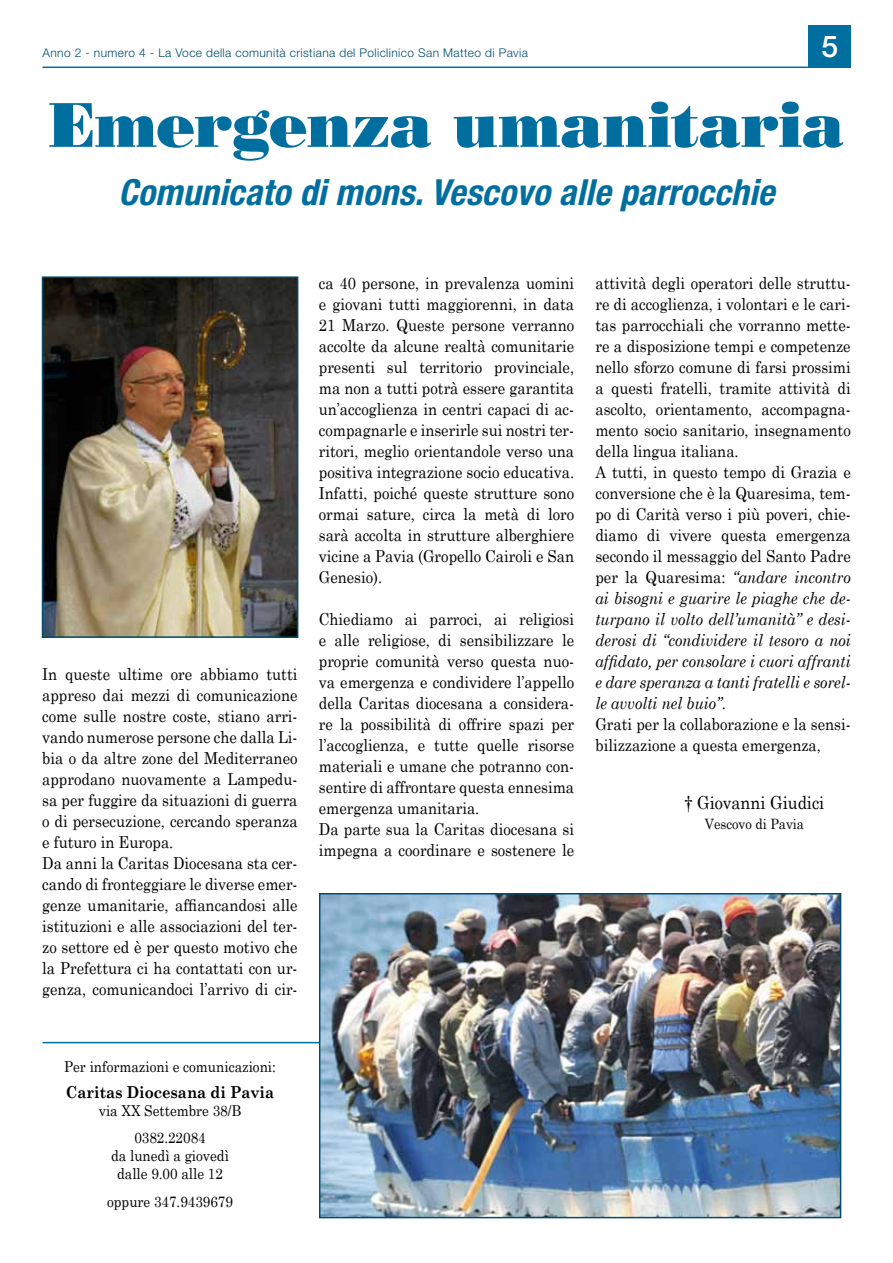
<style>
.page{position:relative;width:893px;height:1263px;background:#fff}
.page>*{position:absolute;margin:0;border:0;box-sizing:border-box;transform-origin:0 0}
.t1{font:63px "Bodoni Poster";letter-spacing:-.01em;color:#006f9f}
.t2{font:italic 700 condensed 36px "Helvetica Neue";letter-spacing:.005em;color:#006f9f}
.t3{font:500 30px "Helvetica Neue";color:#fff}
.t4{font:18px "Century Schoolbook";color:#000;scale:.9 1}
.t5{font:16.5px/21px "Century Schoolbook";color:#000;scale:.9 1}
.t6{font:700 16.5px "Century Schoolbook";color:#000;scale:.9 1}
.t7{font:15px/26.5px "Century Schoolbook";color:#000;text-align:center;scale:.9 1}
.t8{font:14.25px "Century Schoolbook";color:#000;scale:.9 1}
.t9{font:300 12px "Helvetica Neue";letter-spacing:.03em;color:#004d70}
.s1{font-style:italic}
</style>
<div class="page">
<div style="left:808px;top:26px;width:42px;height:42px;background:#006f9f"></div>
<hr style="left:42px;top:67px;width:766px;height:1px;background:#006f9f">
<img style="left:45px;top:279px;width:250px;height:356px">
<div style="left:42px;top:276px;width:256px;height:362px;border:2px solid #004d70"></div>
<hr style="left:43px;top:1042px;width:552px;height:1px;background:#006f9f">
<img style="left:322px;top:896px;width:516px;height:319px">
<div style="left:319px;top:893px;width:522px;height:325px;border:2px solid #004d70"></div>
<p class="t9" style="left:42px;top:45px;width:487px">Anno 2 - numero 4 - La Voce della comunità cristiana del Policlinico San Matteo di Pavia</p>
<h3 class="t3" style="left:822px;top:28px;width:18px">5</h3>
<h1 class="t1" style="left:49px;top:87px;width:796px">Emergenza umanitaria</h1>
<h2 class="t2" style="left:118px;top:171px;width:658px">Comunicato di mons. Vescovo alle parrocchie</h2>
<p class="t5" style="left:42px;top:663px;width:285px">In queste ultime ore abbiamo tutti appreso dai mezzi di comunicazione come sulle nostre coste, stiano arri&shy;vando numerose persone che dalla Li&shy;bia o da altre zone del Mediterraneo approdano nuovamente a Lampedu&shy;sa per fuggire da situazioni di guerra o di persecuzione, cercando speranza e futuro in Europa.<br>Da anni la Caritas Diocesana sta cer&shy;cando di fronteggiare le diverse emer&shy;genze umanitarie, affiancandosi alle istituzioni e alle associazioni del ter&shy;zo settore ed è per questo motivo che la Prefettura ci ha contattati con ur&shy;genza, comunicandoci l’arrivo di cir-</p>
<p class="t5" style="left:319px;top:272px;width:285px;text-align:justify">ca 40 persone, in prevalenza uomini e giovani tutti maggiorenni, in data 21 Marzo. Queste persone verranno accolte da alcune realtà comunitarie presenti sul territorio provinciale, ma non a tutti potrà essere garantita un’accoglienza in centri capaci di ac&shy;compagnarle e inserirle sui nostri ter&shy;ritori, meglio orientandole verso una positiva integrazione socio educativa.<br>Infatti, poiché queste strutture sono ormai sature, circa la metà di loro sarà accolta in strutture alberghiere vicine a Pavia (Gropello Cairoli e San Genesio).</p>
<p class="t5" style="left:319px;top:608px;width:285px">Chiediamo ai parroci, ai religiosi e alle religiose, di sensibilizzare le proprie comunità verso questa nuo&shy;va emergenza e condividere l’appello della Caritas diocesana a considera&shy;re la possibilità di offrire spazi per l’accoglienza, e tutte quelle risorse materiali e umane che potranno con&shy;sentire di affrontare questa ennesima emergenza umanitaria.<br>Da parte sua la Caritas diocesana si impegna a coordinare e sostenere le</p>
<p class="t5" style="left:595px;top:272px;width:285px">attività degli operatori delle struttu&shy;re di accoglienza, i volontari e le cari&shy;tas parrocchiali che vorranno mette&shy;re a disposizione tempi e competenze nello sforzo comune di farsi prossimi a questi fratelli, tramite attività di ascolto, orientamento, accompagna&shy;mento socio sanitario, insegnamento della lingua italiana.<br>A tutti, in questo tempo di Grazia e conversione che è la Quaresima, tem&shy;po di Carità verso i più poveri, chie&shy;diamo di vivere questa emergenza secondo il messaggio del Santo Padre per la Quaresima: <span class="s1">“andare incontro ai bisogni e guarire le piaghe che de&shy;turpano il volto dell’umanità” e desi&shy;derosi di “condividere il tesoro a noi affidato, per consolare i cuori affranti e dare speranza a tanti fratelli e sorel&shy;le avvolti nel buio”</span>.<br>Grati per la collaborazione e la sensi&shy;bilizzazione a questa emergenza,</p>
<p class="t4" style="left:684px;top:791px;width:157px">† Giovanni Giudici</p>
<p class="t8" style="left:705px;top:815px;width:112px">Vescovo di Pavia</p>
<p class="t7" style="left:64px;top:1052px;width:237px">Per informazioni e comunicazioni:</p>
<p class="t6" style="left:66px;top:1082px;width:233px">Caritas Diocesana di Pavia</p>
<p class="t7" style="left:99px;top:1097px;width:160px">via XX Settembre 38/B<br>0382.22084</p>
<p class="t7" style="left:111px;top:1146px;width:132px;line-height:18px">da lunedì a giovedì dalle 9.00 alle 12</p>
<p class="t7" style="left:107px;top:1187px;width:141px">oppure 347.9439679</p>
</div>
